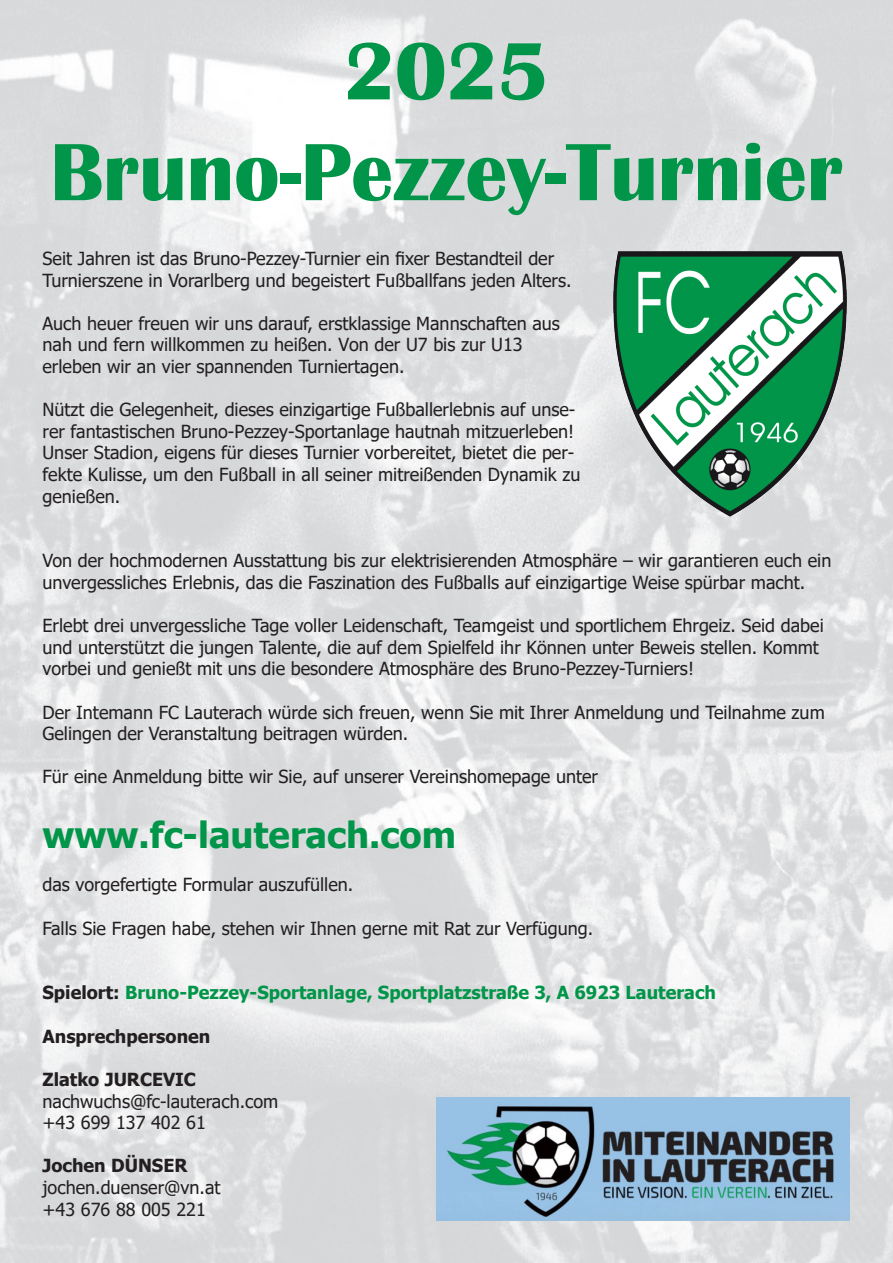
<style>
.page{position:relative;width:893px;height:1263px;background:#fff}
.page>*{position:absolute;margin:0;border:0;box-sizing:border-box;transform-origin:0 0}
.t1{font:700 84px "Britannic";color:#009548}
.t2{font:700 36px "Tahoma";color:#009548}
.t3{font:18px/21.6px "Tahoma";color:#231f20}
.t4{font:700 18px "Tahoma";color:#009548}
.t5{font:700 18px "Tahoma";color:#231f20}
.s1{color:#231f20}
</style>
<div class="page">
<img style="left:0;top:0;width:893px;height:1263px">
<img style="left:613px;top:252px;width:233px;height:264px">
<img style="left:437px;top:1097px;width:412px;height:123px">
<p class="t1" style="left:344px;top:24px;width:207px">2025</p>
<p class="t1" style="left:50px;top:125px;width:794px">Bruno-Pezzey-Turnier</p>
<p class="t3" style="left:43px;top:249px;width:530px">Seit Jahren ist das Bruno-Pezzey-Turnier ein fixer Bestandteil der<br>Turnierszene in Vorarlberg und begeistert Fußballfans jeden Alters.</p>
<p class="t3" style="left:43px;top:313px;width:519px">Auch heuer freuen wir uns darauf, erstklassige Mannschaften aus nah und fern willkommen zu heißen. Von der U7 bis zur U13 erleben wir an vier spannenden Turniertagen.</p>
<p class="t3" style="left:43px;top:400px;width:539px">Nützt die Gelegenheit, dieses einzigartige Fußballerlebnis auf unse&shy;rer fantastischen Bruno-Pezzey-Sportanlage hautnah mitzuerleben!<br>Unser Stadion, eigens für dieses Turnier vorbereitet, bietet die per&shy;fekte Kulisse, um den Fußball in all seiner mitreißenden Dynamik zu genießen.</p>
<p class="t3" style="left:43px;top:551px;width:790px">Von der hochmodernen Ausstattung bis zur elektrisierenden Atmosphäre – wir garantieren euch ein unvergessliches Erlebnis, das die Faszination des Fußballs auf einzigartige Weise spürbar macht.</p>
<p class="t3" style="left:43px;top:616px;width:783px">Erlebt drei unvergessliche Tage voller Leidenschaft, Teamgeist und sportlichem Ehrgeiz. Seid dabei und unterstützt die jungen Talente, die auf dem Spielfeld ihr Können unter Beweis stellen. Kommt vorbei und genießt mit uns die besondere Atmosphäre des Bruno-Pezzey-Turniers!</p>
<p class="t3" style="left:43px;top:702px;width:784px">Der Intemann FC Lauterach würde sich freuen, wenn Sie mit Ihrer Anmeldung und Teilnahme zum</p>
<p class="t3" style="left:43px;top:724px;width:367px">Gelingen der Veranstaltung beitragen würden.</p>
<p class="t3" style="left:43px;top:767px;width:557px">Für eine Anmeldung bitte wir Sie, auf unserer Vereinshomepage unter</p>
<p class="t2" style="left:43px;top:810px;width:415px">www.fc-lauterach.com</p>
<p class="t3" style="left:43px;top:875px;width:312px">das vorgefertigte Formular auszufüllen.</p>
<p class="t3" style="left:43px;top:918px;width:552px">Falls Sie Fragen habe, stehen wir Ihnen gerne mit Rat zur Verfügung.</p>
<p class="t4" style="left:43px;top:980px;width:675px"><span class="s1">Spielort:</span> Bruno-Pezzey-Sportanlage, Sportplatzstraße 3, A 6923 Lauterach</p>
<p class="t5" style="left:43px;top:1023px;width:169px">Ansprechpersonen</p>
<p class="t5" style="left:43px;top:1067px;width:155px">Zlatko JURCEVIC</p>
<p class="t3" style="left:43px;top:1091px;width:237px">nachwuchs@fc-lauterach.com</p>
<p class="t3" style="left:43px;top:1113px;width:165px">+43 699 137 402 61</p>
<p class="t5" style="left:43px;top:1153px;width:146px">Jochen DÜNSER</p>
<p class="t3" style="left:43px;top:1177px;width:179px">jochen.duenser@vn.at</p>
<p class="t3" style="left:43px;top:1199px;width:165px">+43 676 88 005 221</p>
</div>
